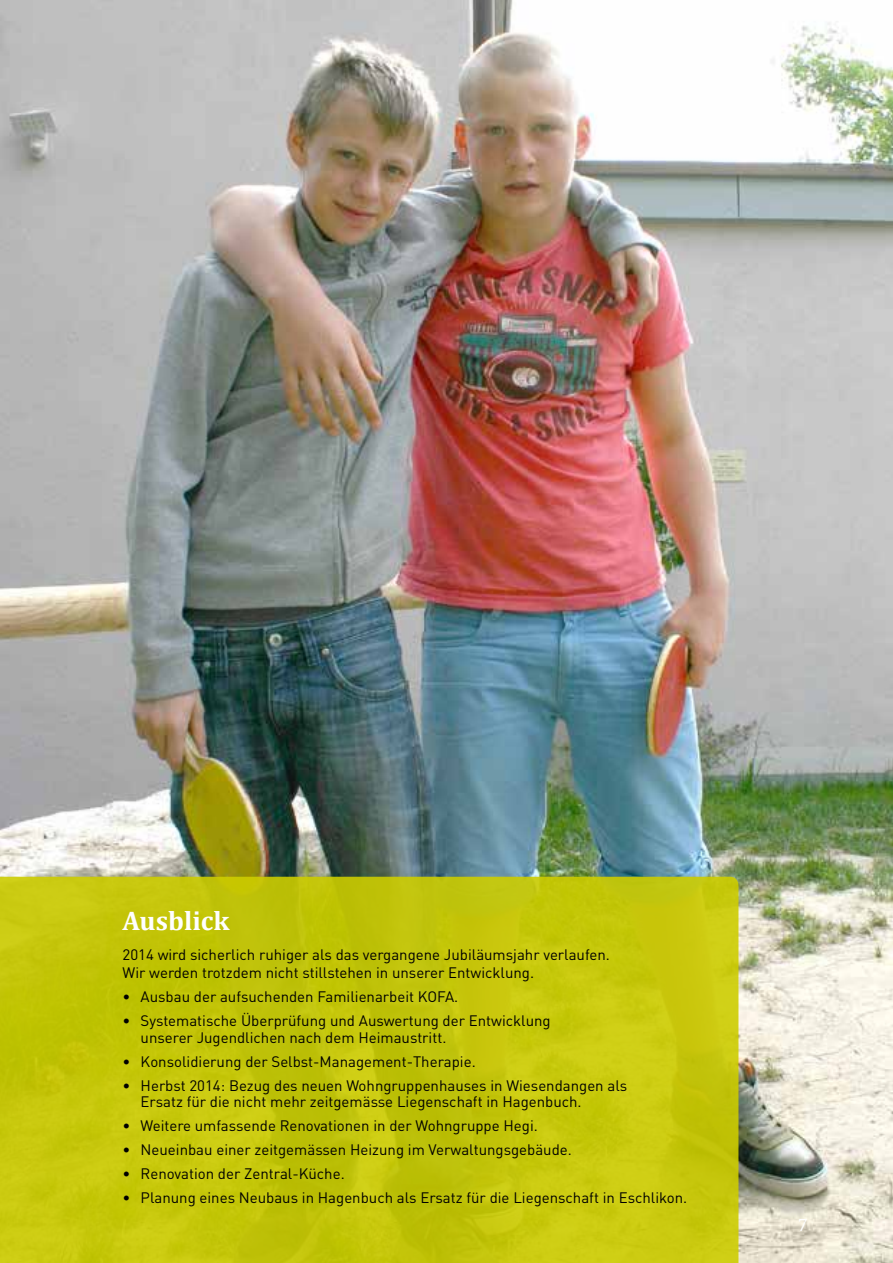
<style>
.page{position:relative;width:893px;height:1263px;background:#fff}
.page>*{position:absolute;margin:0;border:0;box-sizing:border-box;transform-origin:0 0}
.t1{font:700 27px "Cambria";color:#fff}
.t2{font:18px "Cambria";color:#fff}
.t3{font:15px/16.5px "DIN Pro";color:#000}
</style>
<div class="page">
<img style="left:0;top:0;width:893px;height:1263px">
<svg style="left:0;top:877px;width:738px;height:386px;background:#c4c60a"></svg>
<h1 class="t1" style="left:123px;top:902px;width:108px">Ausblick</h1>
<p class="t3" style="left:123px;top:945px;width:489px;line-height:18px">2014 wird sicherlich ruhiger als das vergangene Jubiläumsjahr verlaufen.<br>Wir werden trotzdem nicht stillstehen in unserer Entwicklung.</p>
<p class="t3" style="left:123px;top:988px;width:337px">• Ausbau der aufsuchenden Familienarbeit KOFA.</p>
<p class="t3" style="left:141px;top:1012px;width:412px;text-indent:-18px">• Systematische Überprüfung und Auswertung der Entwicklung unserer Jugendlichen nach dem Heimaustritt.</p>
<p class="t3" style="left:123px;top:1052px;width:355px">• Konsolidierung der Selbst-Management-Therapie.</p>
<p class="t3" style="left:141px;top:1076px;width:488px;text-indent:-18px">• Herbst 2014: Bezug des neuen Wohngruppenhauses in Wiesendangen als<br>Ersatz für die nicht mehr zeitgemässe Liegenschaft in Hagenbuch.</p>
<p class="t3" style="left:123px;top:1117px;width:417px">• Weitere umfassende Renovationen in der Wohngruppe Hegi.</p>
<p class="t3" style="left:123px;top:1141px;width:451px">• Neueinbau einer zeitgemässen Heizung im Verwaltungsgebäude.</p>
<p class="t3" style="left:123px;top:1165px;width:224px">• Renovation der Zentral-Küche.</p>
<p class="t3" style="left:123px;top:1189px;width:566px">• Planung eines Neubaus in Hagenbuch als Ersatz für die Liegenschaft in Eschlikon.</p>
<p class="t2" style="left:798px;top:1214px;width:11px">7</p>
</div>
